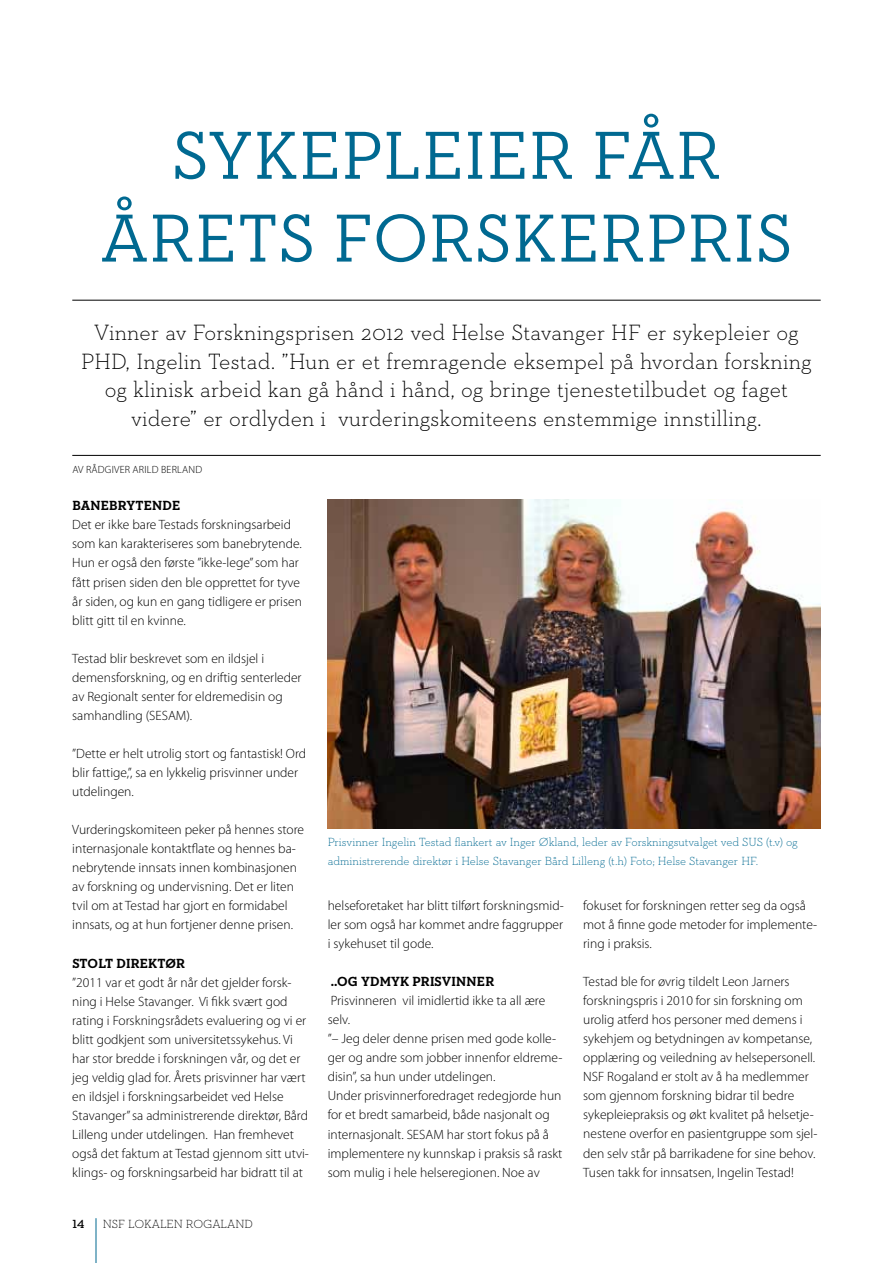
<style>
.page{position:relative;width:893px;height:1263px;background:#fff}
.page>*{position:absolute;margin:0;border:0;box-sizing:border-box;transform-origin:0 0}
.t1{font:69px/82.8px "Neutraface Slab Text";letter-spacing:.01em;color:#006991;text-align:center}
.t2{font:300 22.5px/28.5px "Neutraface Slab Text";letter-spacing:.005em;color:#000;text-align:center}
.t3{font:300 13.5px/19px "Myriad Pro";color:#000}
.t4{font:700 13.5px "Neutraface Slab Text";letter-spacing:.01em;color:#000}
.t5{font:300 12px/19px "Neutraface Slab Text";letter-spacing:-.005em;color:#006991}
.t6{font:300 12px "Neutraface Slab Text";letter-spacing:-.005em;color:#000}
.t7{font:600 12px "Neutraface Slab Text";color:#000}
.t8{font:300 10.5px "Myriad Pro";color:#000}
</style>
<div class="page">
<hr style="left:72px;top:300px;width:749px;height:1px;background:#000">
<hr style="left:72px;top:455px;width:749px;height:1px;background:#000">
<img style="left:328px;top:500px;width:493px;height:328px">
<hr style="left:96px;top:1218px;width:1px;height:45px;background:#006991">
<h1 class="t1" style="left:100px;top:113px;width:694px">SYKEPLEIER FÅR<br>ÅRETS FORSKERPRIS</h1>
<p class="t2" style="left:81px;top:318px;width:732px">Vinner av Forskningsprisen 2012 ved Helse Stavanger HF er sykepleier og PHD, Ingelin Testad. ”Hun er et fremragende eksempel på hvordan forskning og klinisk arbeid kan gå hånd i hånd, og bringe tjenestetilbudet og faget videre” er ordlyden i vurderingskomiteens enstemmige innstilling.</p>
<p class="t8" style="left:72px;top:464px;width:21px">Av rådgiver</p>
<p class="t8" style="left:133px;top:464px;width:12px">Arild</p>
<p class="t8" style="left:161px;top:464px;width:13px">Berland</p>
<p class="t4" style="left:72px;top:497px;width:10px">BANE</p>
<p class="t4" style="left:109px;top:497px;width:71px">BRYTENDE</p>
<p class="t3" style="left:72px;top:515px;width:231px">Det er ikke bare Testads forskningsarbeid som kan karakteriseres som banebrytende.<br>Hun er også den første ”ikke-lege” som har fått prisen siden den ble opprettet for tyve år siden, og kun en gang tidligere er prisen blitt gitt til en kvinne.</p>
<p class="t3" style="left:72px;top:649px;width:231px">Testad blir beskrevet som en ildsjel i demensforskning, og en driftig senterleder av Regionalt senter for eldremedisin og samhandling (SESAM).</p>
<p class="t3" style="left:72px;top:744px;width:235px">”Dette er helt utrolig stort og fantastisk! Ord blir fattige,”, sa en lykkelig prisvinner under utdelingen.</p>
<p class="t3" style="left:72px;top:820px;width:233px">Vurderingskomiteen peker på hennes store internasjonale kontaktflate og hennes ba&shy;nebrytende innsats innen kombinasjonen av forskning og undervisning. Det er liten tvil om at Testad har gjort en formidabel innsats, og at hun fortjener denne prisen.</p>
<p class="t4" style="left:72px;top:954px;width:114px">STOLT DIREKTØR</p>
<p class="t3" style="left:72px;top:973px;width:238px">”2011 var et godt år når det gjelder forsk&shy;ning i Helse Stavanger. Vi fikk svært god rating i Forskningsrådets evaluering og vi er blitt godkjent som universitetssykehus. Vi har stor bredde i forskningen vår, og det er jeg veldig glad for. Årets prisvinner har vært en ildsjel i forskningsarbeidet ved Helse Stavanger” sa administrerende direktør, Bård Lilleng under utdelingen. Han fremhevet også det faktum at Testad gjennom sitt utvi&shy;klings- og forskningsarbeid har bidratt til at</p>
<p class="t7" style="left:72px;top:1216px;width:13px">14</p>
<p class="t6" style="left:103px;top:1216px;width:152px">NSF LOKALEN ROGALAND</p>
<p class="t5" style="left:328px;top:832px;width:471px">Prisvinner Ingelin Testad flankert av Inger Økland, leder av Forskningsutvalget ved SUS (t.v) og administrerende direktør i Helse Stavanger Bård Lilleng (t.h) Foto; Helse Stavanger HF.</p>
<p class="t3" style="left:328px;top:896px;width:237px;text-align:justify">helseforetaket har blitt tilført forskningsmid&shy;ler som også har kommet andre faggrupper i sykehuset til gode.</p>
<p class="t4" style="left:331px;top:973px;width:136px">..OG YDMYK PRISVINNE</p>
<p class="t4" style="left:485px;top:973px;width:10px">R</p>
<p class="t3" style="left:328px;top:991px;width:236px">Prisvinneren vil imidlertid ikke ta all ære selv.<br>”– Jeg deler denne prisen med gode kolle&shy;ger og andre som jobber innenfor eldreme&shy;disin”, sa hun under utdelingen.<br>Under prisvinnerforedraget redegjorde hun for et bredt samarbeid, både nasjonalt og internasjonalt. SESAM har stort fokus på å implementere ny kunnskap i praksis så raskt som mulig i hele helseregionen. Noe av</p>
<p class="t3" style="left:583px;top:896px;width:236px">fokuset for forskningen retter seg da også mot å finne gode metoder for implemente&shy;ring i praksis.</p>
<p class="t3" style="left:583px;top:972px;width:236px">Testad ble for øvrig tildelt Leon Jarners forskningspris i 2010 for sin forskning om urolig atferd hos personer med demens i sykehjem og betydningen av kompetanse, opplæring og veiledning av helsepersonell.<br>NSF Rogaland er stolt av å ha medlemmer som gjennom forskning bidrar til bedre sykepleiepraksis og økt kvalitet på helsetje&shy;nestene overfor en pasientgruppe som sjel&shy;den selv står på barrikadene for sine behov.<br>Tusen takk for innsatsen, Ingelin Testad!</p>
</div>
